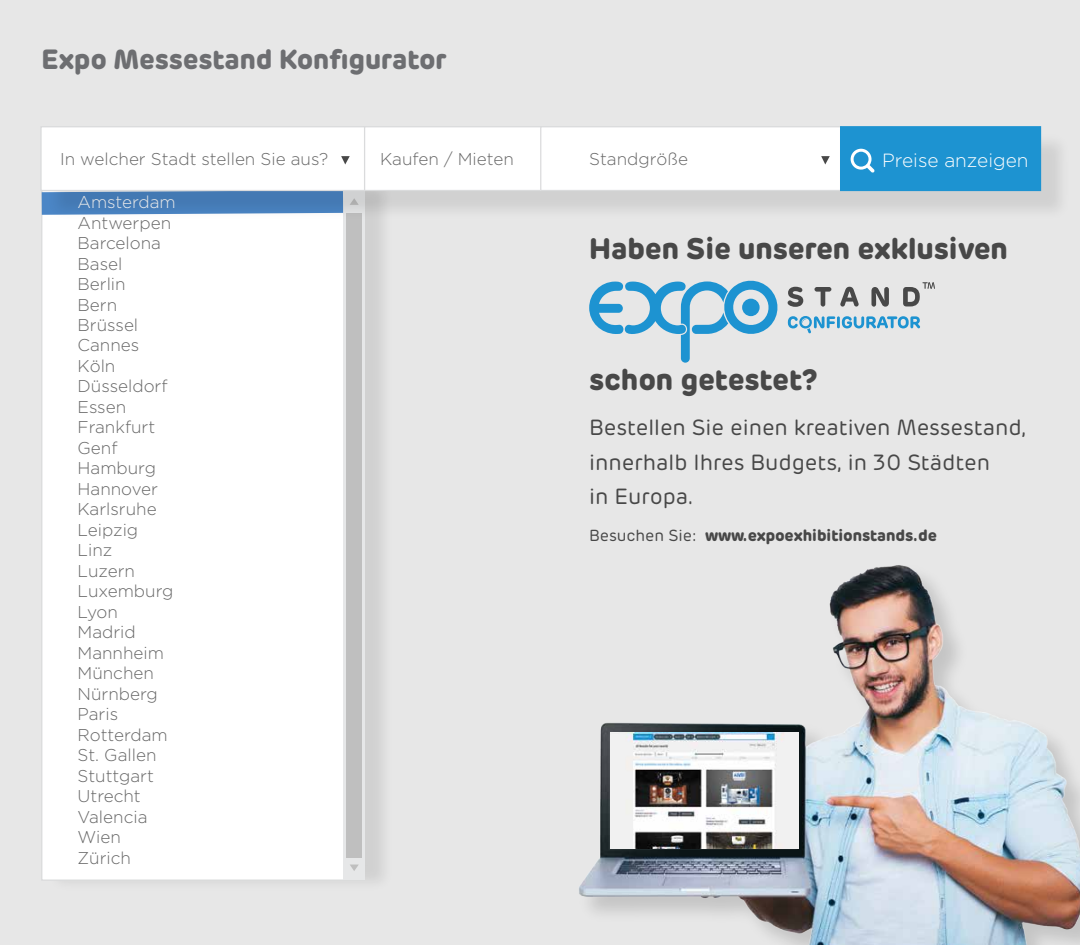
<style>
.page{position:relative;width:1080px;height:945px;background:#fff}
.page>*{position:absolute;margin:0;border:0;box-sizing:border-box;transform-origin:0 0}
.t1{font:700 29.5px "Rubrik";color:#484848}
.t2{font:700 27.5px "Rubrik";color:#6d6e71}
.t3{font:22px/34.4px "Rubrik";color:#484848}
.t4{font:300 19.12px "Gotham";color:#fff}
.t5{font:300 17.12px/20.5px "Gotham";color:#676767}
.t6{font:300 17.12px "Gotham";color:#fff}
.t7{font:700 16px "Rubrik";color:#484848}
.s1{font-weight:400}
</style>
<div class="page">
<div style="left:0;top:0;width:551px;height:945px;background:#e7e7e7"></div>
<div style="left:42px;top:191px;width:321px;height:689px;background:#fff"></div>
<svg style="left:343px;top:225px;width:20px;height:655px;background:#dfdfe0"></svg>
<div style="left:346px;top:214px;width:15px;height:644px;background:#bfbfbf"></div>
<svg style="left:350px;top:865px;width:9px;height:6px"></svg>
<img style="left:42px;top:191px;width:488px;height:34px">
<div style="left:41px;top:127px;width:324px;height:63px;background:#fff"></div>
<div style="left:40px;top:126px;width:325px;height:65px;border:1px solid #dadbdc"></div>
<div style="left:365px;top:127px;width:176px;height:63px;background:#fff"></div>
<div style="left:364px;top:126px;width:177px;height:65px;border:1px solid #dadbdc"></div>
<svg style="left:341px;top:156px;width:9px;height:8px"></svg>
<div style="left:530px;top:0;width:550px;height:945px;background:#e7e7e7"></div>
<svg style="left:530px;top:126px;width:10px;height:65px"></svg>
<div style="left:541px;top:127px;width:351px;height:63px;background:#fff"></div>
<div style="left:540px;top:126px;width:352px;height:65px;border:1px solid #dadbdc"></div>
<div style="left:841px;top:127px;width:200px;height:63px;background:#1d93d1"></div>
<div style="left:840px;top:126px;width:201px;height:65px;border:1px solid #1d93d1"></div>
<svg style="left:851px;top:149px;width:24px;height:24px"></svg>
<svg style="left:821px;top:156px;width:9px;height:8px"></svg>
<img style="left:579px;top:565px;width:501px;height:380px">
<img style="left:610px;top:732px;width:189px;height:116px">
<svg style="left:589px;top:280px;width:189px;height:83px"></svg>
<div style="left:742px;top:299px;width:18px;height:17px;background:#1d93d1;border-radius:50%"></div>
<svg style="left:788px;top:282px;width:147px;height:25px"></svg>
<svg style="left:788px;top:316px;width:132px;height:18px"></svg>
<h2 class="t2" style="left:41px;top:42px;width:407px">Expo Messestand Konfigurator</h2>
<p class="t5" style="left:60px;top:149px;width:270px">In welcher Stadt stellen Sie aus?</p>
<p class="t5" style="left:380px;top:149px;width:135px">Kaufen / Mieten</p>
<p class="t5" style="left:589px;top:149px;width:100px">Standgröße</p>
<p class="t4" style="left:882px;top:150px;width:148px">Preise anzeigen</p>
<p class="t6" style="left:78px;top:193px;width:100px">Amsterdam</p>
<p class="t5" style="left:78px;top:212px;width:97px">Antwerpen<br>Barcelona<br>Basel<br>Berlin<br>Bern<br>Brüssel<br>Cannes<br>Köln<br>Düsseldorf<br>Essen<br>Frankfurt<br>Genf<br>Hamburg<br>Hannover<br>Karlsruhe<br>Leipzig<br>Linz<br>Luzern<br>Luxemburg<br>Lyon<br>Madrid<br>Mannheim<br>München<br>Nürnberg<br>Paris<br>Rotterdam<br>St. Gallen<br>Stuttgart<br>Utrecht<br>Valencia<br>Wien<br>Zürich</p>
<h1 class="t1" style="left:589px;top:230px;width:420px">Haben Sie unseren exklusiven</h1>
<h1 class="t1" style="left:816px;top:230px;width:60px">e e</h1>
<h1 class="t1" style="left:949px;top:230px;width:10px">i</h1>
<h1 class="t1" style="left:589px;top:361px;width:230px">schon getestet?</h1>
<p class="t3" style="left:589px;top:411px;width:439px">Bestellen Sie einen kreativen Messestand, innerhalb Ihres Budgets, in 30 Städten<br>in Europa.</p>
<p class="t3" style="left:604px;top:411px;width:46px">e e</p>
<p class="t3" style="left:706px;top:411px;width:7px">i</p>
<p class="t7" style="left:589px;top:525px;width:349px"><span class="s1">Besuchen Sie:</span> www.expoexhibitionstands.de</p>
</div>
